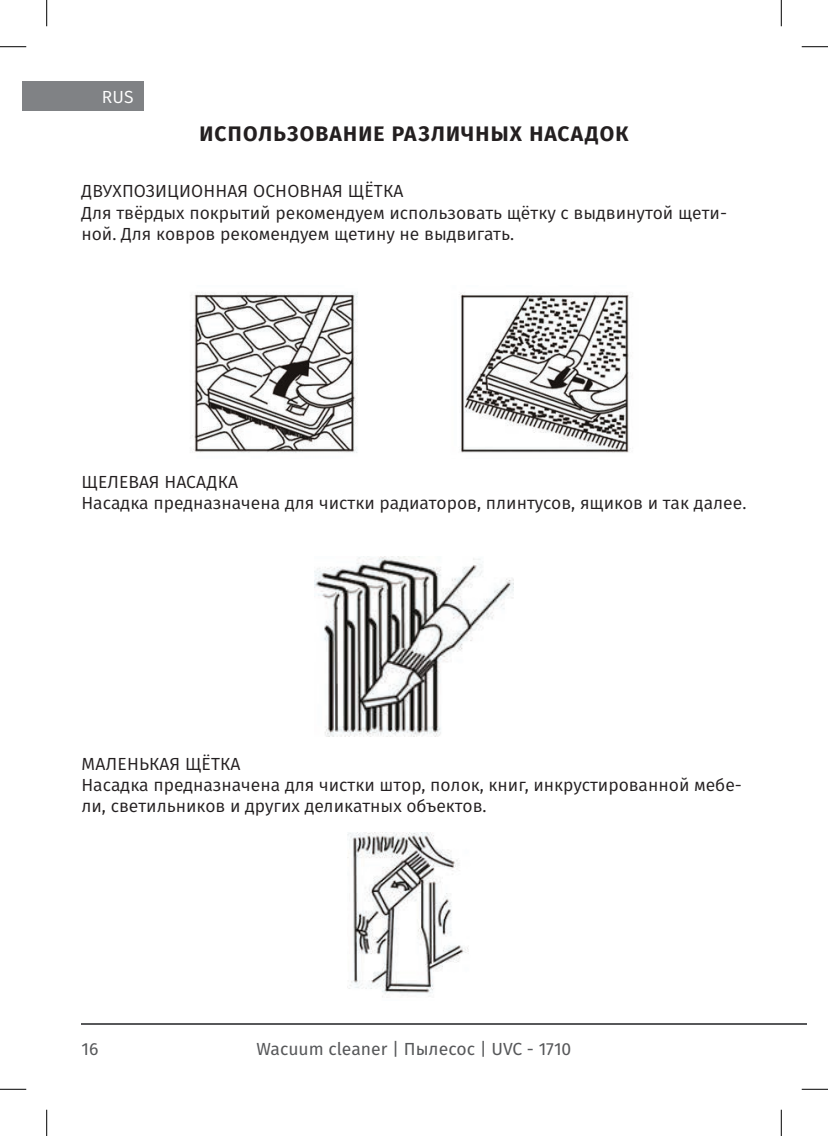
<style>
.page{position:relative;width:828px;height:1136px;background:#fff}
.page>*{position:absolute;margin:0;border:0;box-sizing:border-box;transform-origin:0 0}
.t1{font:700 21px "Fira Sans";letter-spacing:.06em;color:#231f20}
.t2{font:17.5px/21px "Fira Sans";color:#231f20}
.t3{font:17.5px "Fira Sans";color:#57585a}
.t4{font:17.5px "Fira Sans";color:#fff}
</style>
<div class="page">
<hr style="left:81px;top:1022px;width:700px;height:2px;background:#57585a">
<hr style="left:781px;top:1022px;width:25px;height:2px;background:#57585a">
<div style="left:22px;top:81px;width:121px;height:30px;background:#808285"></div>
<img style="left:191px;top:292px;width:440px;height:161px">
<img style="left:314px;top:556px;width:200px;height:180px">
<img style="left:347px;top:832px;width:122px;height:165px">
<svg style="left:0;top:46px;width:26px;height:1px"></svg>
<svg style="left:801px;top:46px;width:27px;height:1px"></svg>
<svg style="left:0;top:1088px;width:26px;height:1px"></svg>
<svg style="left:801px;top:1088px;width:27px;height:1px"></svg>
<svg style="left:46px;top:0;width:1px;height:26px"></svg>
<svg style="left:46px;top:1109px;width:1px;height:26px"></svg>
<svg style="left:781px;top:0;width:1px;height:26px"></svg>
<svg style="left:781px;top:1109px;width:1px;height:26px"></svg>
<p class="t4" style="left:102px;top:84px;width:33px">RUS</p>
<p class="t1" style="left:199px;top:116px;width:431px">ИСПОЛЬЗОВАНИЕ РАЗЛИЧНЫХ НАСАДОК</p>
<p class="t2" style="left:81px;top:180px;width:647px">ДВУХПОЗИЦИОННАЯ ОСНОВНАЯ ЩЁТКА<br>Для твёрдых покрытий рекомендуем использовать щётку с выдвинутой щети&shy;ной. Для ковров рекомендуем щетину не выдвигать.</p>
<p class="t2" style="left:81px;top:471px;width:666px">ЩЕЛЕВАЯ НАСАДКА<br>Насадка предназначена для чистки радиаторов, плинтусов, ящиков и так далее.</p>
<p class="t2" style="left:81px;top:753px;width:662px">МАЛЕНЬКАЯ ЩЁТКА<br>Насадка предназначена для чистки штор, полок, книг, инкрустированной мебе&shy;ли, светильников и других деликатных объектов.</p>
<p class="t3" style="left:81px;top:1034px;width:18px">16</p>
<p class="t3" style="left:256px;top:1034px;width:316px">Wacuum cleaner | Пылесос | UVC - 1710</p>
</div>
